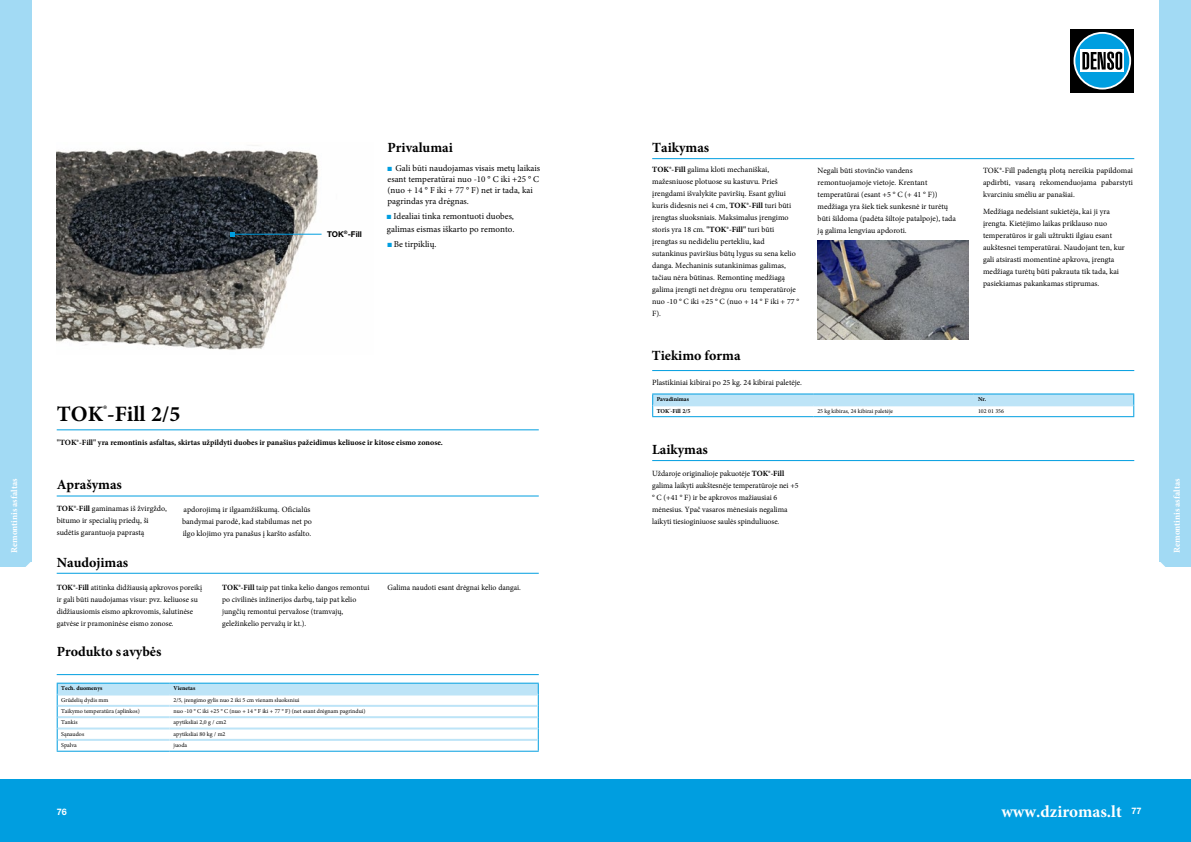
<style>
.page{position:relative;width:1191px;height:842px;background:#fff}
.page>*{position:absolute;margin:0;border:0;box-sizing:border-box;transform-origin:0 0}
.t1{font:700 22px "Minion Pro";color:#000}
.t2{font:700 17px "Minion Pro";color:#fff}
.t3{font:700 14px "Minion Pro";color:#000}
.t4{font:9px/11.1px "Minion Pro";color:#000}
.t5{font:700 9px "Minion Pro";color:#fff}
.t6{font:700 9px "Helvetica Neue LT";color:#fff}
.t7{font:8px/12px "Minion Pro";color:#000}
.t8{font:700 8px "Minion Pro";color:#000}
.t9{font:700 8px "Helvetica Neue LT";color:#000}
.t10{font:6px "Minion Pro";color:#000}
.t11{font:700 6px "Minion Pro";color:#000}
.s1{color:#009ee0}
.s2{font-weight:700}
.s3{font-family:"Helvetica Neue LT";font-size:9px}
</style>
<div class="page">
<img style="left:57px;top:145px;width:265px;height:205px">
<hr style="left:233px;top:234px;width:88px;height:1px;background:#009ee0">
<svg style="left:231px;top:232px;width:4px;height:4px"></svg>
<img style="left:817px;top:241px;width:152px;height:98px">
<div style="left:0;top:780px;width:1191px;height:62px;background:#009ee0"></div>
<hr style="left:57px;top:429px;width:482px;height:1px;background:#009ee0">
<hr style="left:57px;top:495px;width:482px;height:1px;background:#009ee0">
<hr style="left:57px;top:573px;width:482px;height:1px;background:#009ee0">
<hr style="left:57px;top:674px;width:482px;height:1px;background:#009ee0">
<hr style="left:652px;top:460px;width:482px;height:1px;background:#009ee0">
<hr style="left:652px;top:158px;width:482px;height:1px;background:#009ee0">
<hr style="left:652px;top:370px;width:482px;height:1px;background:#009ee0">
<hr style="left:652px;top:393px;width:161px;height:1px;background:#009ee0">
<hr style="left:813px;top:393px;width:161px;height:1px;background:#009ee0">
<svg style="left:652px;top:394px;width:482px;height:22px"></svg>
<hr style="left:974px;top:393px;width:160px;height:1px;background:#009ee0">
<hr style="left:653px;top:404px;width:160px;height:2px;background:#bde4f7">
<hr style="left:652px;top:416px;width:161px;height:1px;background:#009ee0">
<hr style="left:813px;top:404px;width:161px;height:2px;background:#bde4f7">
<hr style="left:813px;top:416px;width:161px;height:1px;background:#009ee0">
<hr style="left:974px;top:404px;width:159px;height:2px;background:#bde4f7">
<hr style="left:974px;top:416px;width:160px;height:1px;background:#009ee0">
<hr style="left:57px;top:751px;width:113px;height:1px;background:#009ee0">
<svg style="left:57px;top:683px;width:482px;height:68px"></svg>
<hr style="left:170px;top:739px;width:368px;height:2px;background:#bde4f7">
<hr style="left:170px;top:751px;width:369px;height:1px;background:#009ee0">
<div style="left:0;top:0;width:31px;height:561px;background:#a2daf4"></div>
<svg style="left:0;top:561px;width:31px;height:6px"></svg>
<div style="left:1159px;top:0;width:32px;height:561px;background:#a2daf4"></div>
<svg style="left:1159px;top:561px;width:32px;height:6px"></svg>
<div style="left:1070px;top:29px;width:64px;height:63px;background:#000"></div>
<svg style="left:1074px;top:33px;width:56px;height:56px"></svg>
<div style="left:1073px;top:32px;width:58px;height:58px;border:2px solid #fff;border-radius:50%"></div>
<svg style="left:1080px;top:50px;width:44px;height:22px"></svg>
<svg style="left:1082px;top:52px;width:40px;height:18px"></svg>
<p class="t9" style="left:327px;top:229px;width:36px">TOK<sup>®</sup>-Fill</p>
<h3 class="t3" style="left:387px;top:138px;width:67px">Privalumai</h3>
<p class="t4" style="left:387px;top:162px;width:154px"><span class="s1">■</span> Gali būti naudojamas visais metų laikais esant temperatūrai nuo -10 ° C iki +25 ° C (nuo + 14 ° F iki + 77 ° F) net ir tada, kai pagrindas yra drėgnas.</p>
<p class="t4" style="left:387px;top:210px;width:129px;line-height:12.9px"><span class="s1">■</span> Idealiai tinka remontuoti duobes, galimas eismas iškarto po remonto.</p>
<p class="t4" style="left:387px;top:239px;width:51px"><span class="s1">■</span> Be tirpiklių.</p>
<h1 class="t1" style="left:57px;top:399px;width:125px">TOK<sup>®</sup>-Fill 2/5</h1>
<p class="t8" style="left:57px;top:436px;width:388px">"TOK®-Fill" yra remontinis asfaltas, skirtas užpildyti duobes ir panašius pažeidimus keliuose ir kitose eismo zonose.</p>
<h3 class="t3" style="left:652px;top:138px;width:59px">Taikymas</h3>
<p class="t7" style="left:652px;top:164px;width:149px"><span class="s2">TOK®-Fill</span> galima kloti mechaniškai, mažesniuose plotuose su kastuvu. Prieš įrengdami išvalykite paviršių. Esant gyliui kuris didesnis nei 4 cm, <span class="s2">TOK®-Fill</span> turi būti įrengtas sluoksniais. Maksimalus įrengimo storis yra 18 cm. <span class="s2">"TOK®-Fill"</span> turi būti įrengtas su nedideliu pertekliu, kad sutankinus paviršius būtų lygus su sena kelio danga. Mechaninis sutankinimas galimas, tačiau nėra būtinas. Remontinę medžiagą galima įrengti net drėgnu oru temperatūroje nuo -10 ° C iki +25 ° C (nuo + 14 ° F iki + 77 ° F).</p>
<h3 class="t3" style="left:652px;top:346px;width:90px">Tiekimo forma</h3>
<p class="t7" style="left:652px;top:377px;width:151px">Plastikiniai kibirai po 25 kg. 24 kibirai paletėje.</p>
<p class="t7" style="left:817px;top:164px;width:140px">Negali būti stovinčio vandens remontuojamoje vietoje. Krentant temperatūrai (esant +5 ° C (+ 41 ° F)) medžiaga yra šiek tiek sunkesnė ir turėtų būti šildoma (padėta šiltoje patalpoje), tada ją galima lengviau apdoroti.</p>
<p class="t7" style="left:983px;top:164px;width:151px;text-align:justify">TOK®-Fill padengtą plotą nereikia papildomai apdirbti, vasarą rekomenduojama pabarstyti kvarciniu smėliu ar panašiai.</p>
<p class="t7" style="left:983px;top:206px;width:143px">Medžiaga nedelsiant sukietėja, kai ji yra įrengta. Kietėjimo laikas priklauso nuo temperatūros ir gali užtrukti ilgiau esant aukštesnei temperatūrai. Naudojant ten, kur gali atsirasti momentinė apkrova, įrengta medžiaga turėtų būti pakrauta tik tada, kai pasiekiamas pakankamas stiprumas.</p>
<p class="t11" style="left:656px;top:395px;width:34px">Pavadinimas</p>
<p class="t11" style="left:978px;top:395px;width:10px">Nr.</p>
<p class="t11" style="left:656px;top:406px;width:35px">TOK<sup>®</sup>-Fill 2/5</p>
<p class="t10" style="left:817px;top:407px;width:77px">25 kg kibiras, 24 kibirai paletėje</p>
<p class="t10" style="left:978px;top:407px;width:28px">102 01 356</p>
<h3 class="t3" style="left:652px;top:439px;width:57px">Laikymas</h3>
<p class="t7" style="left:652px;top:467px;width:148px">Uždaroje originalioje pakuotėje <span class="s2">TOK®-Fill </span>galima laikyti aukštesnėje temperatūroje nei +5 ° C (+41 ° F) ir be apkrovos mažiausiai 6 mėnesius. Ypač vasaros mėnesiais negalima laikyti tiesioginiuose saulės spinduliuose.</p>
<p class="t5" style="left:8px;top:553px;width:76px;rotate:-90deg">Remontinis asfaltas</p>
<p class="t5" style="left:1170px;top:553px;width:76px;rotate:-90deg">Remontinis asfaltas</p>
<h3 class="t3" style="left:57px;top:475px;width:67px">Aprašymas</h3>
<p class="t7" style="left:57px;top:503px;width:112px"><span class="s2">TOK®-Fill</span> gaminamas iš žvirgždo, bitumo ir specialių priedų, ši sudėtis garantuoja paprastą</p>
<h3 class="t3" style="left:57px;top:552px;width:73px">Naudojimas</h3>
<p class="t7" style="left:57px;top:582px;width:147px"><span class="s2">TOK®-Fill</span> atitinka didžiausią apkrovos poreikį ir gali būti naudojamas visur: pvz. keliuose su didžiausiomis eismo apkrovomis, šalutinėse gatvėse ir pramoninėse eismo zonose.</p>
<h3 class="t3" style="left:57px;top:642px;width:106px">Produkto s avybės</h3>
<p class="t7" style="left:182px;top:504px;width:131px">apdorojimą ir ilgaamžiškumą. Oficialūs bandymai parodė, kad stabilumas net po ilgo klojimo yra panašus į karšto asfalto.</p>
<p class="t7" style="left:222px;top:582px;width:149px"><span class="s2">TOK®-Fill</span> taip pat tinka kelio dangos remontui po civilinės inžinerijos darbų, taip pat kelio jungčių remontui pervažose (tramvajų, geležinkelio pervažų ir kt.).</p>
<p class="t7" style="left:387px;top:582px;width:135px">Galima naudoti esant drėgnai kelio dangai.</p>
<p class="t11" style="left:61px;top:684px;width:43px">Tech. duomenys</p>
<p class="t11" style="left:174px;top:684px;width:23px">Vienetas</p>
<p class="t10" style="left:61px;top:696px;width:49px">Grūdelių dydis mm</p>
<p class="t10" style="left:174px;top:696px;width:127px">2/5, įrengimo gylis nuo 2 iki 5 cm vienam sluoksniui</p>
<p class="t10" style="left:61px;top:707px;width:80px">Taikymo temperatūra (aplinkos)</p>
<p class="t10" style="left:174px;top:707px;width:193px">nuo -10 ° C iki +25 ° C (nuo + 14 ° F iki + 77 ° F) (net esant drėgnam pagrindui)</p>
<p class="t10" style="left:61px;top:718px;width:18px">Tankis</p>
<p class="t10" style="left:174px;top:718px;width:54px">apytiksliai 2,0 g / cm2</p>
<p class="t10" style="left:61px;top:730px;width:25px">Sąnaudos</p>
<p class="t10" style="left:174px;top:730px;width:53px">apytiksliai 80 kg / m2</p>
<p class="t10" style="left:61px;top:741px;width:17px">Spalva</p>
<p class="t10" style="left:174px;top:741px;width:15px">juoda</p>
<p class="t6" style="left:57px;top:807px;width:12px">76</p>
<h2 class="t2" style="left:1001px;top:799px;width:141px">www.dziromas.lt <span class="s3">77</span></h2>
</div>
